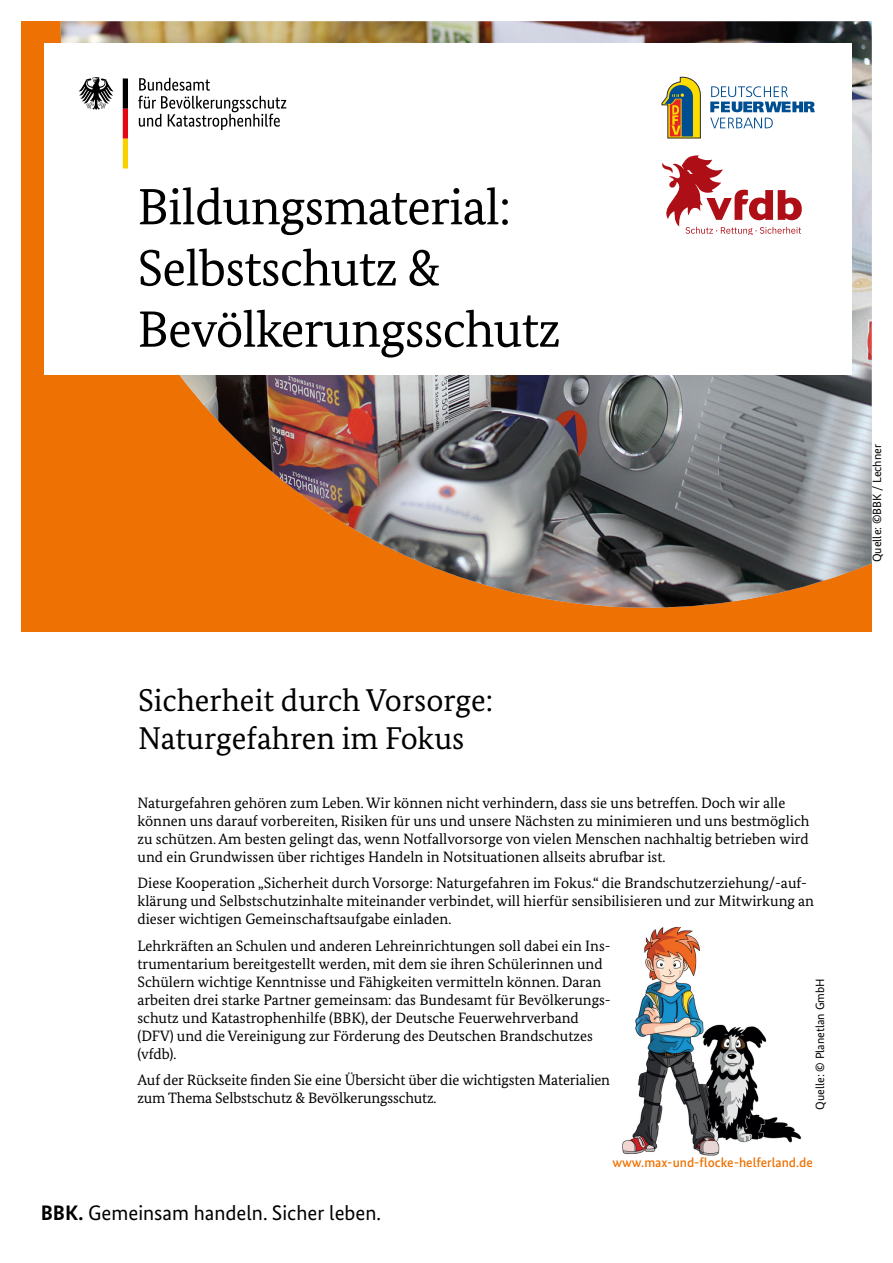
<style>
.page{position:relative;width:893px;height:1263px;background:#fff}
.page>*{position:absolute;margin:0;border:0;box-sizing:border-box;transform-origin:0 0}
.H1-Titel{font:51px/61.2px "Bundes Serif";letter-spacing:-.015em;color:#000}
.H2-Head{font:31.5px/37.8px "Bundes Serif";color:#000}
.t1{font:21px "Bundes Sans";color:#000}
.Fließtext{font:15px/18px "Bundes Serif";color:#000}
.t2{font:500 13.5px "Bundes Sans";color:#ee7203}
.t3{font:12px "Bundes Sans";color:#000}
.s1{font-weight:700}
</style>
<div class="page">
<div style="left:21px;top:21px;width:851px;height:610px;background:#ee7203"></div>
<img style="left:61px;top:21px;width:811px;height:587px">
<img style="left:622px;top:927px;width:179px;height:229px">
<div style="left:44px;top:43px;width:807px;height:332px;background:#fff"></div>
<svg style="left:138px;top:78px;width:148px;height:52px"></svg>
<svg style="left:79px;top:77px;width:35px;height:33px"></svg>
<svg style="left:123px;top:78px;width:5px;height:90px"></svg>
<svg style="left:710px;top:86px;width:105px;height:42px"></svg>
<svg style="left:662px;top:77px;width:39px;height:61px"></svg>
<svg style="left:662px;top:155px;width:140px;height:80px"></svg>
<h1 class="H1-Titel" style="left:137px;top:176px;width:425px">Bildungsmaterial:<br>Selbstschutz &amp;<br>Bevölkerungsschutz</h1>
<p class="t3" style="left:870px;top:562px;width:120px;rotate:-90deg">Quelle: ©BBK / Lechner</p>
<h2 class="H2-Head" style="left:138px;top:681px;width:357px">Sicherheit durch Vorsorge:<br>Naturgefahren im Fokus</h2>
<p class="Fließtext" style="left:137px;top:794px;width:673px">Naturgefahren gehören zum Leben. Wir können nicht verhindern, dass sie uns betreffen. Doch wir alle können uns darauf vorbereiten, Risiken für uns und unsere Nächsten zu minimieren und uns bestmöglich zu schützen. Am besten gelingt das, wenn Notfallvorsorge von vielen Menschen nachhaltig betrieben wird und ein Grundwissen über richtiges Handeln in Notsituationen allseits abrufbar ist.</p>
<p class="Fließtext" style="left:137px;top:874px;width:678px">Diese Kooperation „Sicherheit durch Vorsorge: Naturgefahren im Fokus.“ die Brandschutzerziehung/-auf&shy;klärung und Selbstschutzinhalte miteinander verbindet, will hierfür sensibilisieren und zur Mitwirkung an dieser wichtigen Gemeinschaftsaufgabe einladen.</p>
<p class="Fließtext" style="left:137px;top:937px;width:475px">Lehrkräften an Schulen und anderen Lehreinrichtungen soll dabei ein Ins&shy;trumentarium bereitgestellt werden, mit dem sie ihren Schülerinnen und Schülern wichtige Kenntnisse und Fähigkeiten vermitteln können. Daran arbeiten drei starke Partner gemeinsam: das Bundesamt für Bevölkerungs&shy;schutz und Katastrophenhilfe (BBK), der Deutsche Feuerwehrverband (DFV) und die Vereinigung zur Förderung des Deutschen Brandschutzes (vfdb).</p>
<p class="Fließtext" style="left:137px;top:1071px;width:474px">Auf der Rückseite finden Sie eine Übersicht über die wichtigsten Materialien zum Thema Selbstschutz &amp; Bevölkerungsschutz.</p>
<p class="t3" style="left:813px;top:1110px;width:133px;rotate:-90deg">Quelle: © Planetlan GmbH</p>
<h3 class="t1" style="left:41px;top:1200px;width:342px"><span class="s1">BBK.</span> Gemeinsam handeln. Sicher leben.</h3>
<p class="t2" style="left:612px;top:1154px;width:202px">www.max-und-flocke-helferland.de</p>
</div>
